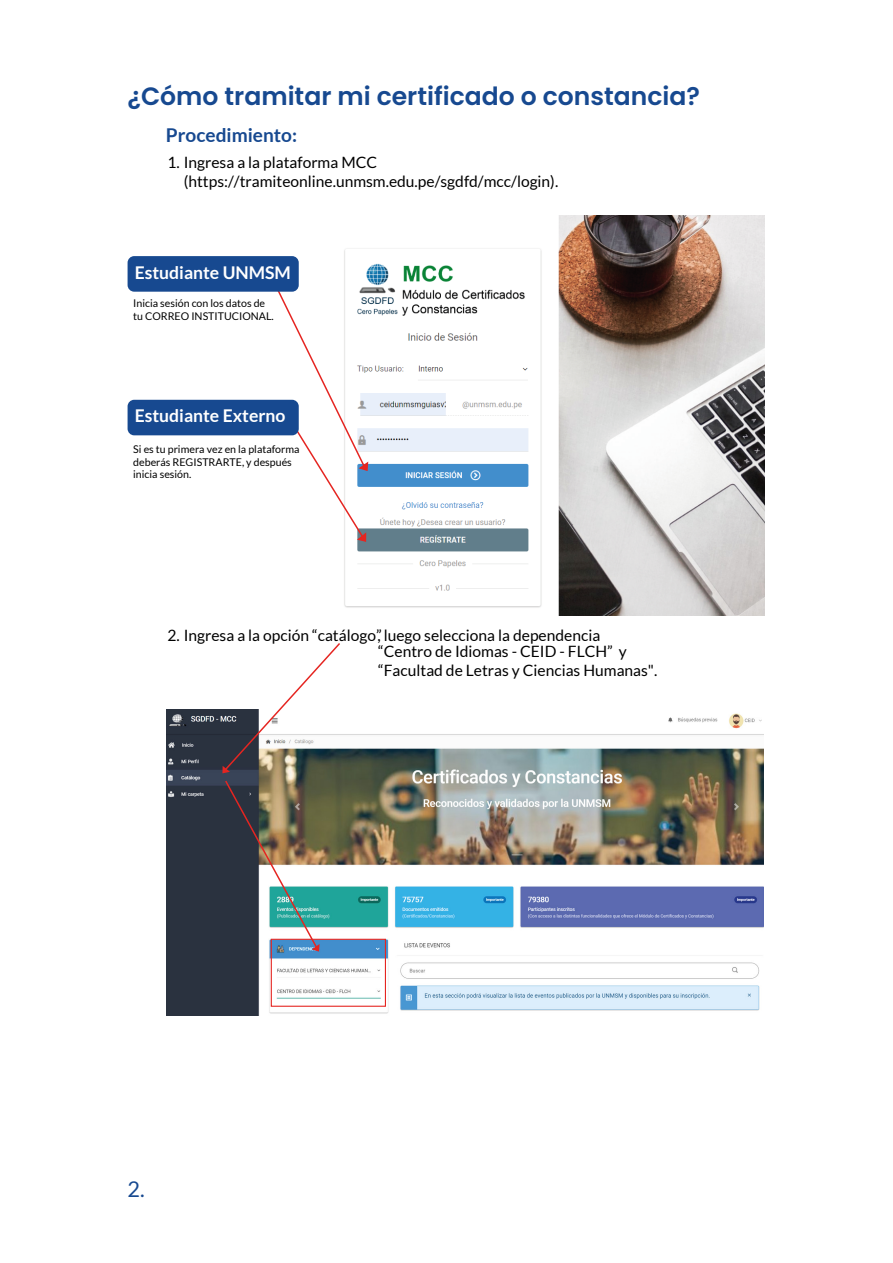
<style>
.page{position:relative;width:893px;height:1263px;background:#fff}
.page>*{position:absolute;margin:0;border:0;box-sizing:border-box;transform-origin:0 0}
.t1{font:600 25.05px "Poppins";color:#174990}
.t2{font:21.6px "Lato";color:#174990}
.t3{font:700 19.05px "Lato";color:#174990}
.t4{font:700 17.55px "Lato";color:#fff}
.t5{font:15.6px/18.8px "Lato";color:#010101}
.t6{font:10.65px/12.8px "Lato";color:#010101}
</style>
<div class="page">
<img style="left:344px;top:215px;width:421px;height:400px">
<svg style="left:273px;top:281px;width:96px;height:262px"></svg>
<div style="left:128px;top:256px;width:171px;height:36px;background:#174990;border-radius:7px"></div>
<div style="left:128px;top:400px;width:171px;height:35px;background:#174990;border-radius:7px"></div>
<img style="left:166px;top:709px;width:598px;height:307px">
<svg style="left:222px;top:643px;width:120px;height:309px"></svg>
<div style="left:271px;top:939px;width:115px;height:68px;border:1px solid #e52521"></div>
<h1 class="t1" style="left:128px;top:82px;width:574px">¿Cómo tramitar mi certificado o constancia?</h1>
<p class="t3" style="left:166px;top:124px;width:133px">Procedimiento:</p>
<p class="t5" style="left:184px;top:153px;width:376px;text-indent:-16px">1. Ingresa a la plataforma MCC (https://tramiteonline.unmsm.edu.pe/sgdfd/mcc/login).</p>
<p class="t4" style="left:135px;top:262px;width:158px">Estudiante UNMSM</p>
<p class="t6" style="left:133px;top:297px;width:142px">Inicia sesión con los datos de tu CORREO INSTITUCIONAL.</p>
<p class="t4" style="left:135px;top:406px;width:152px">Estudiante Externo</p>
<p class="t6" style="left:133px;top:442px;width:168px">Si es tu primera vez en la plataforma deberás REGISTRARTE, y después inicia sesión.</p>
<p class="t5" style="left:167px;top:625px;width:434px">2. Ingresa a la opción “catálogo”, luego selecciona la dependencia</p>
<p class="t5" style="left:378px;top:642px;width:281px">“Centro de Idiomas - CEID - FLCH” y “Facultad de Letras y Ciencias Humanas".</p>
<h2 class="t2" style="left:128px;top:1177px;width:19px">2.</h2>
</div>
